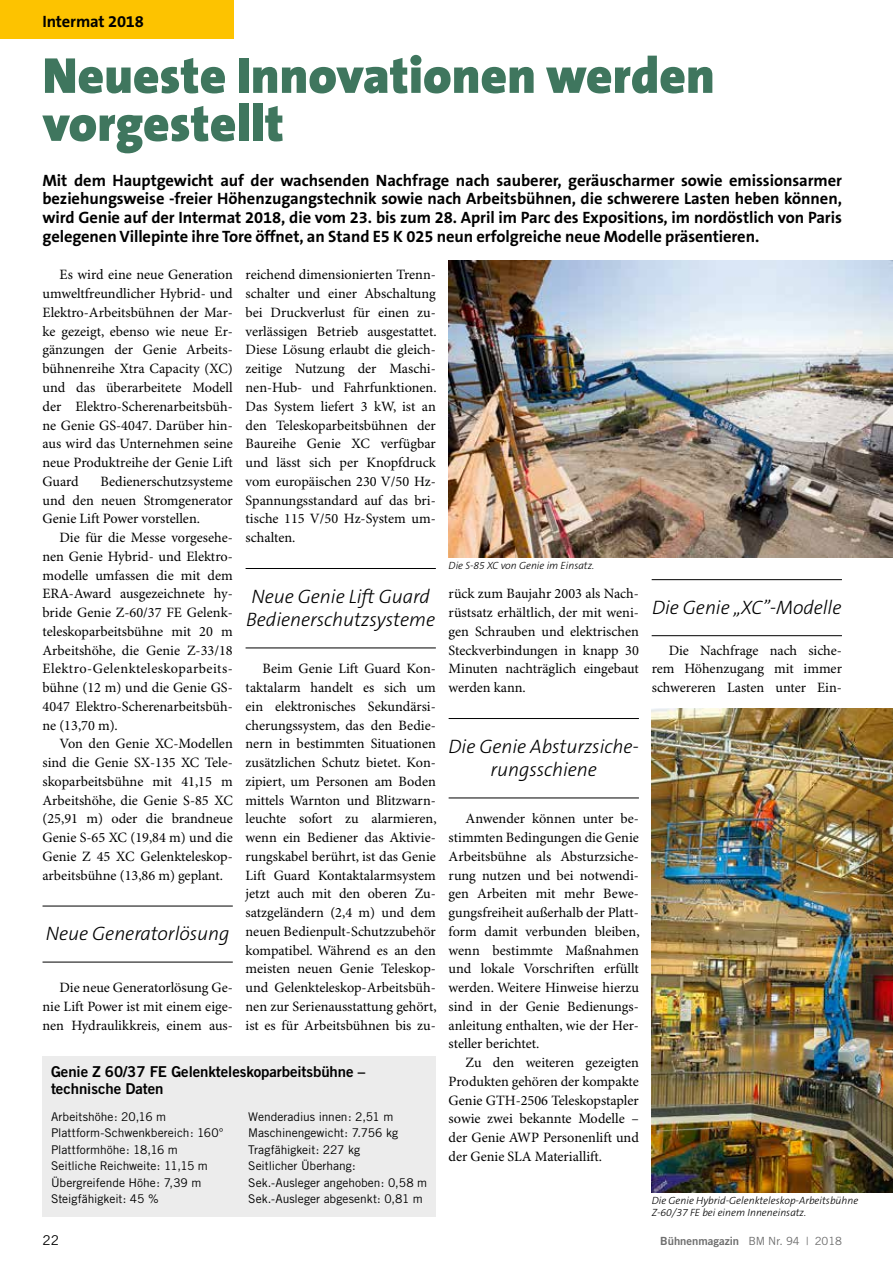
<style>
.page{position:relative;width:893px;height:1263px;background:#fff}
.page>*{position:absolute;margin:0;border:0;box-sizing:border-box;transform-origin:0 0}
.t1{font:900 51px/48px "The Sans B9";color:#3f765e}
.t2{font:italic 300 19.5px/23.4px "The Sans B3";letter-spacing:-.005em;color:#000}
.t3{font:700 16.5px/18.8px "The Sans B7";letter-spacing:-.005em;color:#000;text-align:justify}
.t4{font:15px/16.5px "Trade Gothic Bold Two";letter-spacing:-.005em;color:#000}
.t5{font:14.25px/18.8px "Minion Pro";color:#000;text-align:justify}
.t6{font:13.5px "Trade Gothic";color:#000}
.t7{font:12px/16.5px "Trade Gothic";color:#000}
.t8{font:11.25px "Trade Gothic Bold Two";color:#6e6e6e}
.t9{font:italic 300 10.5px/12.3px "The Sans B3";color:#000}
.s1{font-family:"Trade Gothic"}
</style>
<div class="page">
<div style="left:0;top:0;width:234px;height:39px;background:#fdc300"></div>
<hr style="left:43px;top:906px;width:190px;height:1px;background:#000">
<hr style="left:43px;top:962px;width:190px;height:1px;background:#000">
<hr style="left:246px;top:568px;width:190px;height:1px;background:#000">
<hr style="left:246px;top:647px;width:190px;height:1px;background:#000">
<hr style="left:449px;top:718px;width:190px;height:1px;background:#000">
<hr style="left:449px;top:797px;width:190px;height:1px;background:#000">
<hr style="left:652px;top:579px;width:190px;height:1px;background:#000">
<hr style="left:652px;top:635px;width:190px;height:1px;background:#000">
<div style="left:43px;top:1103px;width:393px;height:113px;background:#ececec"></div>
<div style="left:43px;top:1056px;width:393px;height:47px;background:#ececec"></div>
<img style="left:449px;top:261px;width:444px;height:296px">
<img style="left:652px;top:708px;width:241px;height:484px">
<p class="t3" style="left:43px;top:13px;width:103px">Intermat 2018</p>
<h1 class="t1" style="left:43px;top:53px;width:674px">Neueste Innovationen werden vorgestellt</h1>
<p class="t3" style="left:43px;top:171px;width:801px">Mit dem Hauptgewicht auf der wachsenden Nachfrage nach sauberer, geräuscharmer sowie emissionsarmer beziehungsweise -freier Höhenzugangstechnik sowie nach Arbeitsbühnen, die schwerere Lasten heben können, wird Genie auf der Intermat 2018, die vom 23. bis zum 28. April im Parc des Expositions, im nordöstlich von Paris gelegenen Villepinte ihre Tore öffnet, an Stand E5 K 025 neun erfolgreiche neue Modelle präsentieren.</p>
<p class="t5" style="left:43px;top:266px;width:192px;text-indent:17px">Es wird eine neue Generation umweltfreundlicher Hybrid- und Elektro-Arbeitsbühnen der Mar&shy;ke gezeigt, ebenso wie neue Er&shy;gänzungen der Genie Arbeits&shy;bühnenreihe Xtra Capacity (XC) und das überarbeitete Modell der Elektro-Scherenarbeitsbüh&shy;ne Genie GS-4047. Darüber hin&shy;aus wird das Unternehmen seine neue Produktreihe der Genie Lift Guard</p>
<p class="t5" style="left:246px;top:266px;width:193px">reichend dimensionierten Trenn&shy;schalter und einer Abschaltung bei Druckverlust für einen zu&shy;verlässigen Betrieb ausgestattet.<br>Diese Lösung erlaubt die gleich&shy;zeitige Nutzung der Maschi&shy;nen-Hub- und Fahrfunktionen.<br>Das System liefert 3 kW, ist an den Teleskoparbeitsbühnen der Baureihe Genie XC verfügbar und lässt sich per Knopfdruck vom europäischen 230 V/50 Hz-Spannungsstandard auf das bri&shy;tische 115 V/50 Hz-System um&shy;schalten.</p>
<p class="t5" style="left:43px;top:472px;width:192px;text-indent:58px">Bedienerschutzsysteme und den neuen Stromgenerator Genie Lift Power vorstellen.</p>
<p class="t5" style="left:43px;top:529px;width:192px;text-indent:17px">Die für die Messe vorgesehe&shy;nen Genie Hybrid- und Elektro&shy;modelle umfassen die mit dem ERA-Award ausgezeichnete hy&shy;bride Genie Z-60/37 FE Gelenk&shy;teleskoparbeitsbühne mit 20 m Arbeitshöhe, die Genie Z-33/18<br>Elektro-Gelenkteleskoparbeits&shy;bühne (12 m) und die Genie GS-4047 Elektro-Scherenarbeitsbüh&shy;ne (13,70 m).</p>
<p class="t5" style="left:43px;top:735px;width:192px;text-indent:17px">Von den Genie XC-Modellen sind die Genie SX-135 XC Tele&shy;skoparbeitsbühne mit 41,15 m Arbeitshöhe, die Genie S-85 XC (25,91 m) oder die brandneue Genie S-65 XC (19,84 m) und die Genie Z 45 XC Gelenkteleskop&shy;arbeitsbühne (13,86 m) geplant.</p>
<p class="t9" style="left:449px;top:560px;width:147px">Die S-85 XC von Genie im Einsatz.</p>
<p class="t5" style="left:449px;top:585px;width:192px">rück zum Baujahr 2003 als Nach&shy;rüstsatz erhältlich, der mit weni&shy;gen Schrauben und elektrischen Steckverbindungen in knapp 30<br>Minuten nachträglich eingebaut werden kann.</p>
<h2 class="t2" style="left:246px;top:585px;width:190px">Neue Genie Lift Guard<br>Bedienerschutzsysteme</h2>
<p class="t5" style="left:246px;top:660px;width:193px;text-indent:17px">Beim Genie Lift Guard Kon&shy;taktalarm handelt es sich um ein elektronisches Sekundärsi&shy;cherungssystem, das den Bedie&shy;nern in bestimmten Situationen zusätzlichen Schutz bietet. Kon&shy;zipiert, um Personen am Boden mittels Warnton und Blitzwarn&shy;leuchte sofort zu alarmieren, wenn ein Bediener das Aktivie&shy;rungskabel berührt, ist das Genie Lift Guard Kontaktalarmsystem jetzt auch mit den oberen Zu&shy;satzgeländern (2,4 m) und dem neuen Bedienpult-Schutzzubehör kompatibel. Während es an den meisten neuen Genie Teleskop&shy;und Gelenkteleskop-Arbeitsbüh&shy;nen zur Serienausstattung gehört, ist es für Arbeitsbühnen bis zu-</p>
<h2 class="t2" style="left:652px;top:596px;width:191px">Die Genie „XC”-Modelle</h2>
<p class="t5" style="left:652px;top:641px;width:192px;text-indent:17px">Die Nachfrage nach siche&shy;rem Höhenzugang mit immer schwereren Lasten unter Ein-</p>
<h2 class="t2" style="left:449px;top:735px;width:192px;text-align:center">Die Genie Absturzsiche&shy;rungsschiene</h2>
<p class="t5" style="left:449px;top:810px;width:193px;text-indent:17px">Anwender können unter be&shy;stimmten Bedingungen die Genie Arbeitsbühne als Absturzsiche&shy;rung nutzen und bei notwendi&shy;gen Arbeiten mit mehr Bewe&shy;gungsfreiheit außerhalb der Platt&shy;form damit verbunden bleiben, wenn bestimmte Maßnahmen und lokale Vorschriften erfüllt werden. Weitere Hinweise hierzu sind in der Genie Bedienungs&shy;anleitung enthalten, wie der Her&shy;steller berichtet.</p>
<p class="t5" style="left:449px;top:1054px;width:192px;text-indent:17px">Zu den weiteren gezeigten Produkten gehören der kompakte Genie GTH-2506 Teleskopstapler sowie zwei bekannte Modelle – der Genie AWP Personenlift und der Genie SLA Materiallift.</p>
<h2 class="t2" style="left:46px;top:923px;width:185px">Neue Generatorlösung</h2>
<p class="t5" style="left:43px;top:979px;width:192px;text-indent:17px">Die neue Generatorlösung Ge&shy;nie Lift Power ist mit einem eige&shy;nen Hydraulikkreis, einem aus-</p>
<p class="t4" style="left:51px;top:1063px;width:316px">Genie Z 60/37 FE Gelenkteleskoparbeitsbühne – technische Daten</p>
<p class="t7" style="left:51px;top:1108px;width:174px">Arbeitshöhe: 20,16 m<br>Plattform-Schwenkbereich: 160°<br>Plattformhöhe: 18,16 m<br>Seitliche Reichweite: 11,15 m<br>Übergreifende Höhe: 7,39 m<br>Steigfähigkeit: 45 %</p>
<p class="t7" style="left:248px;top:1108px;width:180px">Wenderadius innen: 2,51 m<br>Maschinengewicht: 7.756 kg<br>Tragfähigkeit: 227 kg<br>Seitlicher Überhang:<br>Sek.-Ausleger angehoben: 0,58 m<br>Sek.-Ausleger abgesenkt: 0,81 m</p>
<p class="t9" style="left:652px;top:1195px;width:208px">Die Genie Hybrid-Gelenkteleskop-Arbeitsbühne<br>Z-60/37 FE bei einem Inneneinsatz.</p>
<p class="t6" style="left:43px;top:1232px;width:18px">22</p>
<p class="t8" style="left:660px;top:1234px;width:183px">Bühnenmagazin <span class="s1">BM Nr. 94 | 2018</span></p>
</div>
